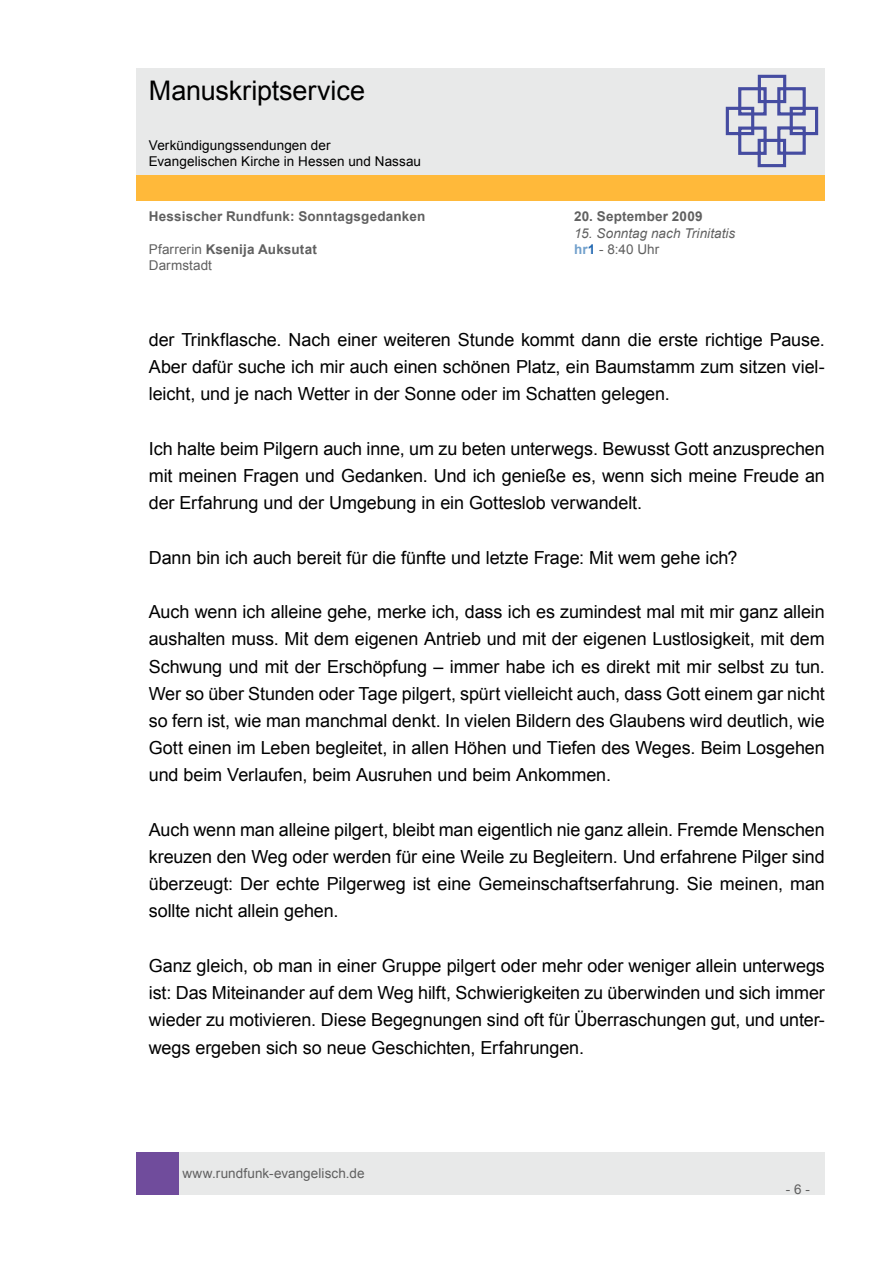
<style>
.page{position:relative;width:893px;height:1263px;background:#fff}
.page>*{position:absolute;margin:0;border:0;box-sizing:border-box;transform-origin:0 0}
.t1{font:27px "Arial";letter-spacing:-.005em;color:#000}
.t2{font:18px/27.2px "Arial";letter-spacing:-.005em;color:#000;text-align:justify}
.t3{font:700 13.5px "Arial";letter-spacing:.015em;color:#606060}
.t4{font:13.5px/16.2px "Arial";letter-spacing:.005em;color:#000}
.t5{font:13.5px "Arial";letter-spacing:.005em;color:#606060}
.t6{font:italic 13.5px "Arial";letter-spacing:.005em;color:#606060}
.s1{font-weight:400}
.s2{font-weight:700;color:#71a0cc}
.s3{font-weight:700;color:#2369b2}
</style>
<div class="page">
<div style="left:179px;top:1152px;width:646px;height:43px;background:#e8e9e9"></div>
<div style="left:136px;top:1152px;width:43px;height:43px;background:#704c9c"></div>
<div style="left:136px;top:175px;width:689px;height:26px;background:#ffb93a"></div>
<div style="left:136px;top:68px;width:689px;height:106px;background:#e8e9e9"></div>
<svg style="left:725px;top:74px;width:94px;height:94px"></svg>
<h1 class="t1" style="left:149px;top:73px;width:218px">Manuskriptservice</h1>
<p class="t4" style="left:149px;top:137px;width:274px">Verkündigungssendungen der<br>Evangelischen Kirche in Hessen und Nassau</p>
<p class="t3" style="left:149px;top:208px;width:278px">Hessischer Rundfunk: Sonntagsgedanken</p>
<p class="t3" style="left:574px;top:208px;width:130px">20. September 2009</p>
<p class="t6" style="left:574px;top:224px;width:163px">15. Sonntag nach Trinitatis</p>
<p class="t3" style="left:149px;top:240px;width:170px"><span class="s1">Pfarrerin</span> Ksenija Auksutat</p>
<p class="t5" style="left:574px;top:240px;width:87px"><span class="s2">hr</span><span class="s3">1</span> - 8:40 Uhr</p>
<p class="t5" style="left:149px;top:256px;width:65px">Darmstadt</p>
<p class="t2" style="left:149px;top:326px;width:678px">der Trinkflasche. Nach einer weiteren Stunde kommt dann die erste richtige Pause.<br>Aber dafür suche ich mir auch einen schönen Platz, ein Baumstamm zum sitzen viel&shy;leicht, und je nach Wetter in der Sonne oder im Schatten gelegen.</p>
<p class="t2" style="left:149px;top:435px;width:678px">Ich halte beim Pilgern auch inne, um zu beten unterwegs. Bewusst Gott anzusprechen mit meinen Fragen und Gedanken. Und ich genieße es, wenn sich meine Freude an der Erfahrung und der Umgebung in ein Gotteslob verwandelt.</p>
<p class="t2" style="left:149px;top:544px;width:590px">Dann bin ich auch bereit für die fünfte und letzte Frage: Mit wem gehe ich?</p>
<p class="t2" style="left:149px;top:598px;width:678px">Auch wenn ich alleine gehe, merke ich, dass ich es zumindest mal mit mir ganz allein aushalten muss. Mit dem eigenen Antrieb und mit der eigenen Lustlosigkeit, mit dem Schwung und mit der Erschöpfung – immer habe ich es direkt mit mir selbst zu tun.<br>Wer so über Stunden oder Tage pilgert, spürt vielleicht auch, dass Gott einem gar nicht so fern ist, wie man manchmal denkt. In vielen Bildern des Glaubens wird deutlich, wie Gott einen im Leben begleitet, in allen Höhen und Tiefen des Weges. Beim Losgehen und beim Verlaufen, beim Ausruhen und beim Ankommen.</p>
<p class="t2" style="left:149px;top:816px;width:678px">Auch wenn man alleine pilgert, bleibt man eigentlich nie ganz allein. Fremde Menschen kreuzen den Weg oder werden für eine Weile zu Begleitern. Und erfahrene Pilger sind überzeugt: Der echte Pilgerweg ist eine Gemeinschaftserfahrung. Sie meinen, man sollte nicht allein gehen.</p>
<p class="t2" style="left:149px;top:952px;width:678px">Ganz gleich, ob man in einer Gruppe pilgert oder mehr oder weniger allein unterwegs ist: Das Miteinander auf dem Weg hilft, Schwierigkeiten zu überwinden und sich immer wieder zu motivieren. Diese Begegnungen sind oft für Überraschungen gut, und unter&shy;wegs ergeben sich so neue Geschichten, Erfahrungen.</p>
<p class="t5" style="left:182px;top:1164px;width:184px">www.rundfunk-evangelisch.de</p>
<p class="t5" style="left:786px;top:1180px;width:26px">- 6 -</p>
</div>
